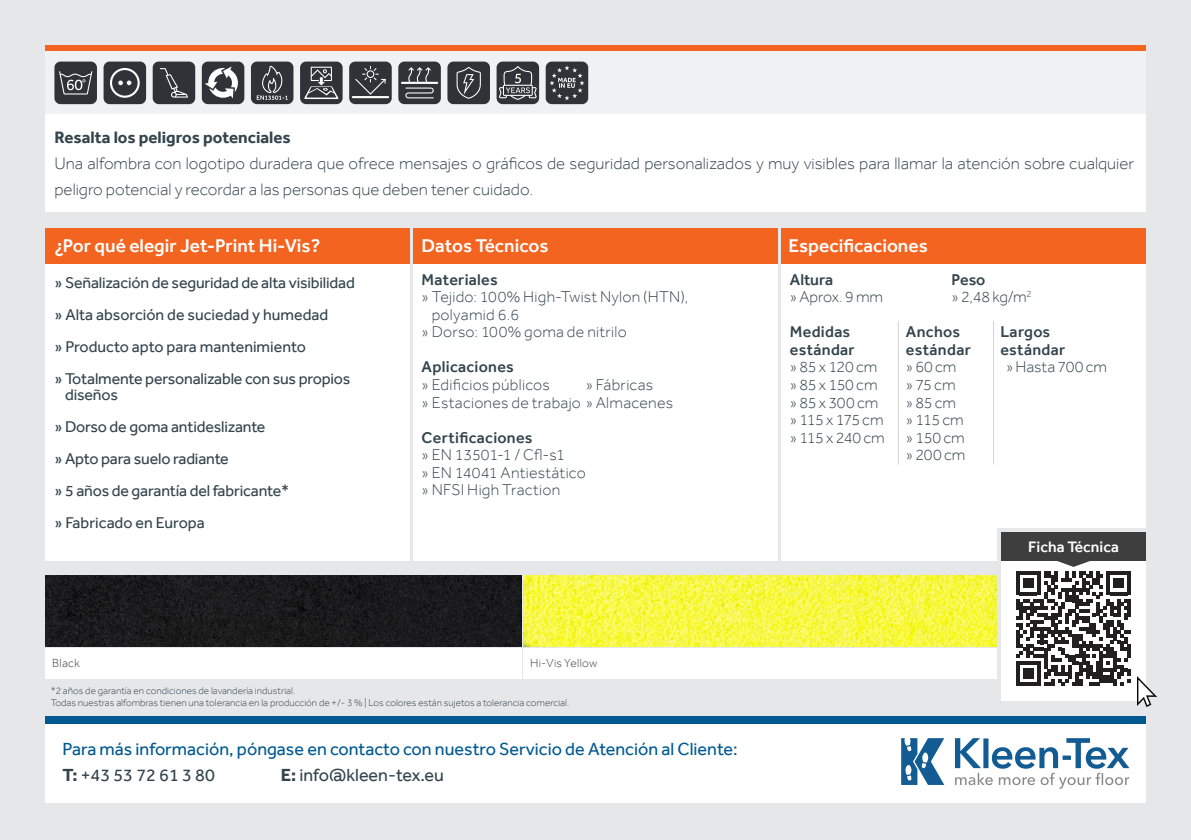
<style>
.page{position:relative;width:1191px;height:840px;background:#fff}
.page>*{position:absolute;margin:0;border:0;box-sizing:border-box;transform-origin:0 0}
.Picture_text{font:500 19px "Effra";color:#fff}
.t1{font:18px/26px "Effra";color:#005990}
.t2{font:18px "Effra";color:#33444d}
.Picture_text-2{font:300 17px/26px "Effra";color:#33444d}
.Picture_text-3{font:700 17px "Effra";color:#33444d}
.Picture_text-4{font:300 16px "Effra";letter-spacing:.015em;color:#33444d}
.Picture_text-5{font:16px "Effra";letter-spacing:-.01em;color:#33444d}
.Picture_text-6{font:500 16px "Effra";letter-spacing:.02em;color:#33444d}
.Picture_text-7{font:300 16px "Effra";letter-spacing:-.005em;color:#33444d}
.Picture_text-8{font:300 16px/17.6px "Effra";letter-spacing:-.01em;color:#33444d}
.Picture_text-9{font:500 15.6px "Effra";color:#fff}
.Picture_text-10{font:300 12px "Effra";letter-spacing:.025em;color:#3e3e3f}
.t3{font:300 10px "Effra";color:#33444d}
.s1{font-weight:700;color:#33444d}
.s2{color:#33444d}
.s3{font-weight:700}
</style>
<div class="page">
<div style="left:0;top:0;width:1191px;height:839px;background:#e6e7e9"></div>
<div style="left:45px;top:723px;width:1101px;height:79px;background:#fff"></div>
<div style="left:45px;top:716px;width:1101px;height:7px;background:#005990"></div>
<svg style="left:955px;top:738px;width:174px;height:50px"></svg>
<svg style="left:901px;top:738px;width:43px;height:46px"></svg>
<div style="left:45px;top:647px;width:476px;height:31px;background:#fff"></div>
<div style="left:523px;top:647px;width:474px;height:31px;background:#fff"></div>
<img style="left:45px;top:575px;width:476px;height:71px">
<img style="left:523px;top:575px;width:474px;height:71px">
<svg style="left:781px;top:263px;width:364px;height:297px"></svg>
<svg style="left:413px;top:263px;width:364px;height:297px"></svg>
<svg style="left:45px;top:263px;width:364px;height:297px"></svg>
<div style="left:45px;top:228px;width:1100px;height:35px;background:#f36421"></div>
<svg style="left:45px;top:45px;width:1100px;height:7px;background:#f2783e"></svg>
<svg style="left:45px;top:114px;width:1100px;height:97px"></svg>
<div style="left:45px;top:52px;width:1100px;height:62px;background:#f0f1f2"></div>
<svg style="left:997px;top:528px;width:152px;height:177px"></svg>
<hr style="left:898px;top:321px;width:1px;height:143px;background:#d1d2d4">
<hr style="left:993px;top:321px;width:1px;height:143px;background:#d1d2d4">
<div style="left:104px;top:62px;width:42px;height:42px;background:#2f3337;border-radius:6px"></div>
<svg style="left:110px;top:68px;width:30px;height:30px"></svg>
<div style="left:251px;top:62px;width:42px;height:42px;background:#2f3337;border-radius:6px"></div>
<svg style="left:257px;top:65px;width:31px;height:35px"></svg>
<div style="left:153px;top:62px;width:42px;height:42px;background:#2f3337;border-radius:6px"></div>
<svg style="left:160px;top:68px;width:28px;height:29px"></svg>
<div style="left:202px;top:62px;width:42px;height:42px;background:#2f3337;border-radius:6px"></div>
<svg style="left:205px;top:66px;width:33px;height:32px"></svg>
<div style="left:300px;top:62px;width:42px;height:42px;background:#2f3337;border-radius:6px"></div>
<svg style="left:304px;top:67px;width:34px;height:32px"></svg>
<div style="left:398px;top:62px;width:43px;height:42px;background:#2f3337;border-radius:6px"></div>
<svg style="left:401px;top:67px;width:37px;height:31px"></svg>
<div style="left:349px;top:62px;width:43px;height:42px;background:#2f3337;border-radius:6px"></div>
<hr style="left:352px;top:96px;width:37px;height:2px;background:#fff">
<svg style="left:355px;top:66px;width:30px;height:28px"></svg>
<div style="left:54px;top:62px;width:43px;height:42px;background:#2f3337;border-radius:6px"></div>
<svg style="left:59px;top:71px;width:33px;height:23px"></svg>
<div style="left:447px;top:62px;width:43px;height:42px;background:#2f3337;border-radius:6px"></div>
<svg style="left:456px;top:67px;width:25px;height:32px"></svg>
<div style="left:496px;top:62px;width:43px;height:42px;background:#2f3337;border-radius:6px"></div>
<svg style="left:499px;top:66px;width:38px;height:34px"></svg>
<div style="left:546px;top:62px;width:42px;height:42px;background:#2f3337;border-radius:6px"></div>
<svg style="left:549px;top:65px;width:35px;height:35px"></svg>
<img style="left:1137px;top:676px;width:19px;height:29px">
<p class="Picture_text-3" style="left:54px;top:127px;width:238px">Resalta los peligros potenciales</p>
<p class="Picture_text-2" style="left:54px;top:150px;width:1081px">Una alfombra con logotipo duradera que ofrece mensajes o gráficos de seguridad personalizados y muy visibles para llamar la atención sobre cualquier peligro potencial y recordar a las personas que deben tener cuidado.</p>
<p class="Picture_text" style="left:54px;top:234px;width:267px">¿Por qué elegir Jet-Print Hi-Vis?</p>
<p class="Picture_text-5" style="left:54px;top:273px;width:302px">» Señalización de seguridad de alta visibilidad</p>
<p class="Picture_text-5" style="left:54px;top:305px;width:275px">» Alta absorción de suciedad y humedad</p>
<p class="Picture_text-5" style="left:54px;top:337px;width:253px">» Producto apto para mantenimiento</p>
<p class="Picture_text-5" style="left:54px;top:369px;width:297px">» Totalmente personalizable con sus propios</p>
<p class="Picture_text-5" style="left:65px;top:385px;width:54px">diseños</p>
<p class="Picture_text-5" style="left:54px;top:417px;width:212px">» Dorso de goma antideslizante</p>
<p class="Picture_text-5" style="left:54px;top:449px;width:176px">» Apto para suelo radiante</p>
<p class="Picture_text-5" style="left:54px;top:481px;width:236px">» 5 años de garantía del fabricante*</p>
<p class="Picture_text-5" style="left:54px;top:513px;width:152px">» Fabricado en Europa</p>
<p class="Picture_text" style="left:421px;top:234px;width:128px">Datos Técnicos</p>
<p class="Picture_text-6" style="left:421px;top:270px;width:78px">Materiales</p>
<p class="Picture_text-4" style="left:421px;top:287px;width:268px">» Tejido: 100% High-Twist Nylon (HTN),</p>
<p class="Picture_text-4" style="left:432px;top:305px;width:89px">polyamid 6.6</p>
<p class="Picture_text-4" style="left:421px;top:322px;width:207px">» Dorso: 100% goma de nitrilo</p>
<p class="Picture_text-6" style="left:421px;top:357px;width:94px">Aplicaciones</p>
<p class="Picture_text-4" style="left:421px;top:375px;width:130px">» Edificios públicos</p>
<p class="Picture_text-4" style="left:585px;top:375px;width:69px">» Fábricas</p>
<p class="Picture_text-4" style="left:421px;top:392px;width:253px">» Estaciones de trabajo » Almacenes</p>
<p class="Picture_text-6" style="left:421px;top:427px;width:112px">Certificaciones</p>
<p class="Picture_text-7" style="left:421px;top:445px;width:145px">» EN 13501-1 / Cfl-s1</p>
<p class="Picture_text-4" style="left:421px;top:462px;width:166px">» EN 14041 Antiestático</p>
<p class="Picture_text-4" style="left:421px;top:480px;width:140px">» NFSI High Traction</p>
<p class="Picture_text-10" style="left:52px;top:655px;width:29px">Black</p>
<p class="Picture_text-10" style="left:530px;top:655px;width:69px">Hi-Vis Yellow</p>
<p class="t3" style="left:51px;top:684px;width:246px">*2 años de garantía en condiciones de lavandería industrial.</p>
<p class="t3" style="left:51px;top:696px;width:520px">Todas nuestras alfombras tienen una tolerancia en la producción de +/- 3 % | Los colores están sujetos a tolerancia comercial.</p>
<p class="t1" style="left:63px;top:735px;width:676px">Para más información, póngase en contacto con nuestro Servicio de Atención al Cliente:<br><span class="s1">T:</span> <span class="s2">+43 53 72 61 3 80</span></p>
<p class="t2" style="left:281px;top:763px;width:165px"><span class="s3">E:</span> info@kleen-tex.eu</p>
<p class="Picture_text" style="left:788px;top:234px;width:141px">Especificaciones</p>
<p class="Picture_text-6" style="left:790px;top:270px;width:45px">Altura</p>
<p class="Picture_text-6" style="left:951px;top:270px;width:35px">Peso</p>
<p class="Picture_text-4" style="left:790px;top:287px;width:95px">» Aprox. 9 mm</p>
<p class="Picture_text-4" style="left:951px;top:287px;width:81px">» 2,48 kg/m<sup>2</sup></p>
<p class="Picture_text-6" style="left:790px;top:322px;width:62px">Medidas</p>
<p class="Picture_text-6" style="left:906px;top:322px;width:56px">Anchos</p>
<p class="Picture_text-6" style="left:1000px;top:322px;width:51px">Largos</p>
<p class="Picture_text-6" style="left:790px;top:340px;width:66px">estándar</p>
<p class="Picture_text-6" style="left:906px;top:340px;width:66px">estándar</p>
<p class="Picture_text-6" style="left:1000px;top:340px;width:66px">estándar</p>
<p class="Picture_text-4" style="left:790px;top:357px;width:89px">» 85 x 120 cm</p>
<p class="Picture_text-4" style="left:906px;top:357px;width:52px">» 60 cm</p>
<p class="Picture_text-4" style="left:1006px;top:357px;width:103px">» Hasta 700 cm</p>
<p class="Picture_text-4" style="left:790px;top:375px;width:89px">» 85 x 150 cm</p>
<p class="Picture_text-4" style="left:906px;top:375px;width:51px">» 75 cm</p>
<p class="Picture_text-4" style="left:790px;top:392px;width:90px">» 85 x 300 cm</p>
<p class="Picture_text-4" style="left:906px;top:392px;width:52px">» 85 cm</p>
<p class="Picture_text-4" style="left:790px;top:410px;width:95px">» 115 x 175 cm</p>
<p class="Picture_text-4" style="left:906px;top:410px;width:59px">» 115 cm</p>
<p class="Picture_text-4" style="left:790px;top:427px;width:96px">» 115 x 240 cm</p>
<p class="Picture_text-8" style="left:906px;top:428px;width:61px">» 150 cm » 200 cm</p>
<p class="Picture_text-9" style="left:1028px;top:537px;width:92px">Ficha Técnica</p>
</div>
